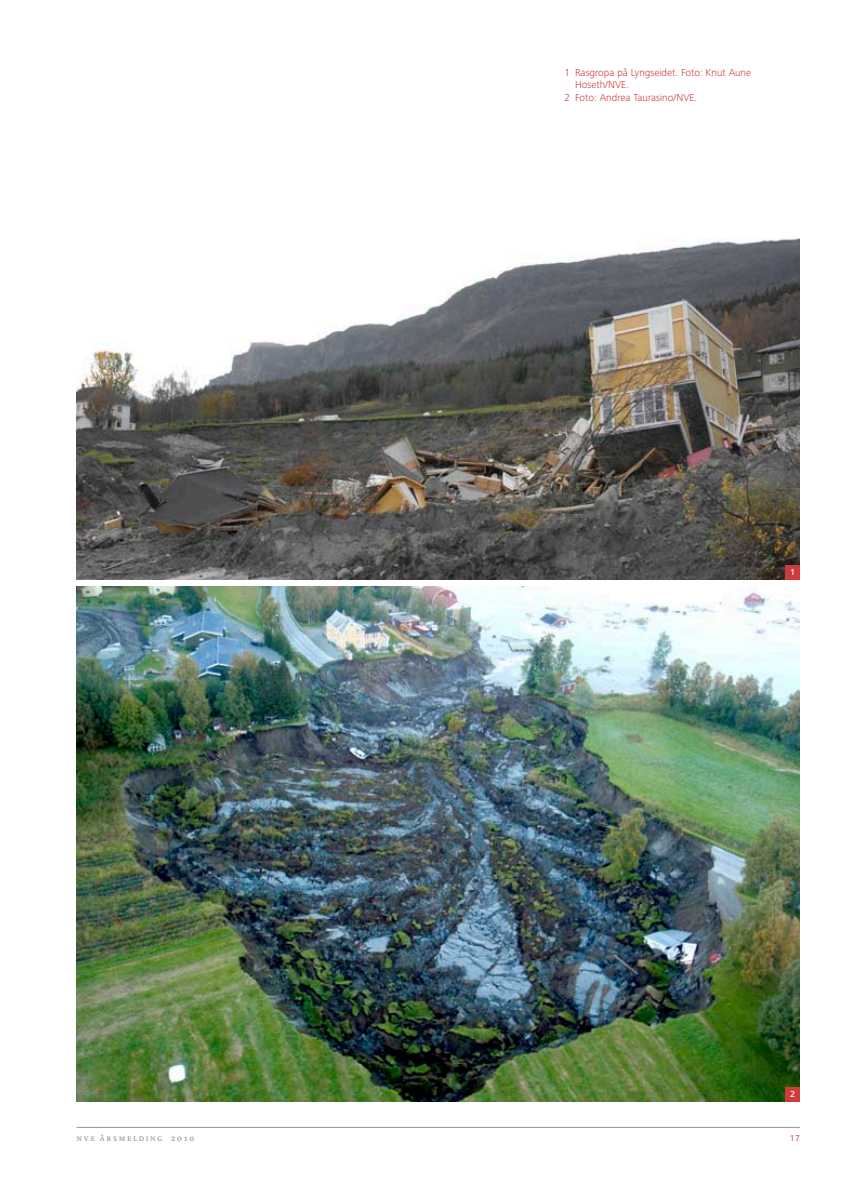
<style>
.page{position:relative;width:851px;height:1191px;background:#fff}
.page>*{position:absolute;margin:0;border:0;box-sizing:border-box;transform-origin:0 0}
.t1{font:300 10.5px "Frutiger Next LT";color:#ce3b3c}
.t2{font:9px "Swift SC";letter-spacing:.175em;color:#94918f}
.t3{font:9px "Frutiger Next LT";color:#ce3b3c}
.t4{font:500 9px "Frutiger Next LT";color:#fff}
</style>
<div class="page">
<hr style="left:77px;top:1127px;width:722px;height:1px;background:#94918f">
<img style="left:77px;top:587px;width:722px;height:514px">
<div style="left:785px;top:1087px;width:14px;height:14px;background:#ce3b3c"></div>
<img style="left:77px;top:238px;width:722px;height:341px">
<div style="left:785px;top:565px;width:14px;height:14px;background:#ce3b3c"></div>
<p class="t1" style="left:564px;top:67px;width:188px">1 Rasgropa på Lyngseidet. Foto: Knut Aune</p>
<p class="t1" style="left:575px;top:79px;width:55px">Hoseth/NVE.</p>
<p class="t1" style="left:564px;top:91px;width:134px">2 Foto: Andrea Taurasino/NVE.</p>
<p class="t4" style="left:790px;top:567px;width:7px">1</p>
<p class="t4" style="left:790px;top:1089px;width:7px">2</p>
<p class="t2" style="left:77px;top:1132px;width:119px">nve årsmelding 2010</p>
<p class="t3" style="left:789px;top:1133px;width:12px">17</p>
</div>
